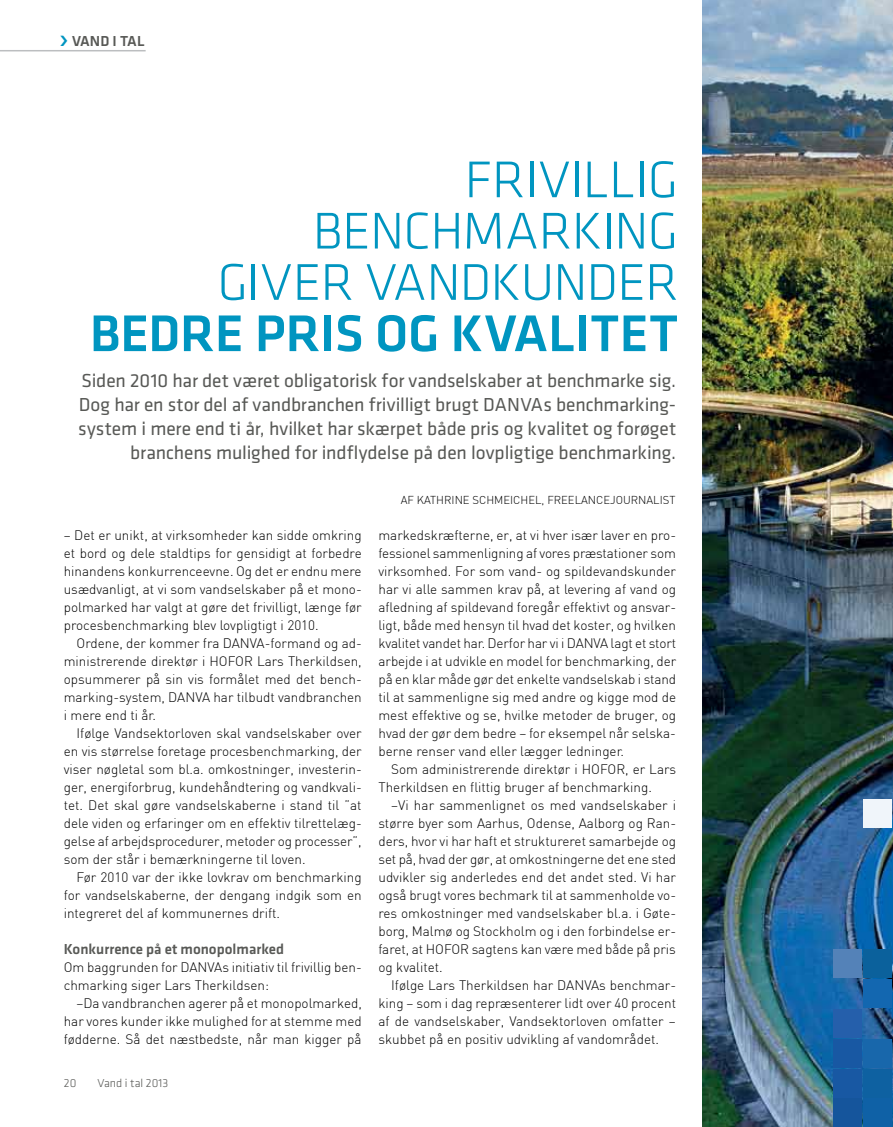
<style>
.page{position:relative;width:893px;height:1127px;background:#fff}
.page>*{position:absolute;margin:0;border:0;box-sizing:border-box;transform-origin:0 0}
.t1{font:300 53.55px "Klavika";color:#0095c0}
.t2{font:500 53.55px "Klavika";color:#0095c0}
.t3{font:19.5px/24px "Klavika";letter-spacing:-.01em;color:#585956;text-align:right}
.t4{font:500 15px "Klavika";color:#585956}
.t5{font:300 13.5px/18px "DIN";color:#000;text-align:justify}
.t6{font:300 12px "Klavika";color:#585956}
.t7{font:300 11.25px "DIN";color:#000}
</style>
<div class="page">
<hr style="left:0;top:50px;width:146px;height:1px;background:#bcbec0">
<img style="left:703px;top:0;width:190px;height:1127px">
<div style="left:833px;top:1099px;width:29px;height:28px;background:#15559c"></div>
<div style="left:863px;top:1099px;width:29px;height:28px;background:#0f61a6"></div>
<div style="left:833px;top:1069px;width:29px;height:28px;background:#1858a3"></div>
<div style="left:863px;top:1069px;width:29px;height:28px;background:#0e61a1"></div>
<div style="left:833px;top:1039px;width:29px;height:28px;background:#1858a3"></div>
<div style="left:863px;top:1039px;width:29px;height:28px;background:#1867ab"></div>
<div style="left:833px;top:1009px;width:29px;height:28px;background:#255fab"></div>
<div style="left:863px;top:979px;width:29px;height:28px;background:#1367b0"></div>
<div style="left:833px;top:949px;width:29px;height:28px;background:#5482b8"></div>
<div style="left:863px;top:949px;width:29px;height:28px;background:#0b619c"></div>
<div style="left:863px;top:800px;width:29px;height:28px;background:#f0f5fa"></div>
<p class="t4" style="left:72px;top:31px;width:74px">Vand i tal</p>
<h1 class="t1" style="left:465px;top:147px;width:215px">FRIVILLIG</h1>
<h1 class="t1" style="left:313px;top:198px;width:367px">BENCHMARKING</h1>
<h1 class="t1" style="left:217px;top:250px;width:180px">GIVER VAND</h1>
<h1 class="t1" style="left:490px;top:250px;width:189px">KUNDER</h1>
<h1 class="t2" style="left:90px;top:297px;width:590px">bedre pris og kvalitet</h1>
<p class="t3" style="left:78px;top:368px;width:599px">Siden 2010 har det været obligatorisk for vandselskaber at benchmarke sig.<br>Dog har en stor del af vandbranchen frivilligt brugt DANVAs benchmarking&shy;system i mere end ti år, hvilket har skærpet både pris og kvalitet og forøget branchens mulighed for indflydelse på den lovpligtige benchmarking.</p>
<p class="t7" style="left:401px;top:493px;width:276px">Af Kathrine Schmeichel, freelancejournalist</p>
<p class="t5" style="left:378px;top:526px;width:299px">markedskræfterne, er, at vi hver især laver en pro&shy;fessionel sammenligning af vores præstationer som virksomhed. For som vand- og spildevandskunder har vi alle sammen krav på, at levering af vand og afledning af spildevand foregår effektivt og ansvar&shy;ligt, både med hensyn til hvad det koster, og hvilken kvalitet vandet har. Derfor har vi i DANVA lagt et stort arbejde i at udvikle en model for benchmarking, der på en klar måde gør det enkelte vandselskab i stand til at sammenligne sig med andre og kigge mod de mest effektive og se, hvilke metoder de bruger, og hvad der gør dem bedre – for eksempel når selska&shy;berne renser vand eller lægger ledninger.</p>
<p class="t5" style="left:378px;top:760px;width:299px;text-indent:13px">Som administrerende direktør i HOFOR, er Lars<br>Therkildsen en flittig bruger af benchmarking.</p>
<p class="t5" style="left:378px;top:796px;width:299px;text-indent:13px">–Vi har sammenlignet os med vandselskaber i større byer som Aarhus, Odense, Aalborg og Ran&shy;ders, hvor vi har haft et struktureret samarbejde og set på, hvad der gør, at omkostningerne det ene sted udvikler sig anderledes end det andet sted. Vi har også brugt vores bechmark til at sammenholde vo&shy;res omkostninger med vandselskaber bl.a. i Gøte&shy;borg, Malmø og Stockholm og i den forbindelse er&shy;faret, at HOFOR sagtens kan være med både på pris og kvalitet.</p>
<p class="t5" style="left:378px;top:976px;width:299px;text-indent:13px">Ifølge Lars Therkildsen har DANVAs benchmar&shy;king – som i dag repræsenterer lidt over 40 procent af de vandselskaber, Vandsektorloven omfatter – skubbet på en positiv udvikling af vandområdet.</p>
<p class="t5" style="left:64px;top:526px;width:300px">– Det er unikt, at virksomheder kan sidde omkring et bord og dele staldtips for gensidigt at forbedre hinandens konkurrenceevne. Og det er endnu mere usædvanligt, at vi som vandselskaber på et mono&shy;polmarked har valgt at gøre det frivilligt, længe før procesbenchmarking blev lovpligtigt i 2010.</p>
<p class="t5" style="left:64px;top:634px;width:300px;text-indent:13px">Ordene, der kommer fra DANVA-formand og ad&shy;ministrerende direktør i HOFOR Lars Therkildsen, opsummerer på sin vis formålet med det bench&shy;marking-system, DANVA har tilbudt vandbranchen i mere end ti år.</p>
<p class="t5" style="left:64px;top:724px;width:299px;text-indent:13px">Ifølge Vandsektorloven skal vandselskaber over en vis størrelse foretage procesbenchmarking, der viser nøgletal som bl.a. omkostninger, investerin&shy;ger, energiforbrug, kundehåndtering og vandkvali&shy;tet. Det skal gøre vandselskaberne i stand til ”at dele viden og erfaringer om en effektiv tilrettelæg&shy;gelse af arbejdsprocedurer, metoder og processer”, som der står i bemærkningerne til loven.</p>
<p class="t5" style="left:64px;top:868px;width:300px;text-indent:13px">Før 2010 var der ikke lovkrav om benchmarking for vandselskaberne, der dengang indgik som en integreret del af kommunernes drift.</p>
<p class="t4" style="left:64px;top:939px;width:222px">Konkurrence på et monopolmarked</p>
<p class="t5" style="left:64px;top:958px;width:300px">Om baggrunden for DANVAs initiativ til frivillig ben&shy;chmarking siger Lars Therkildsen:</p>
<p class="t5" style="left:64px;top:994px;width:300px;text-indent:13px">–Da vandbranchen agerer på et monopolmarked, har vores kunder ikke mulighed for at stemme med fødderne. Så det næstbedste, når man kigger på</p>
<p class="t6" style="left:64px;top:1076px;width:14px">20</p>
<p class="t6" style="left:98px;top:1076px;width:72px">VAND I TAL 2013</p>
</div>
